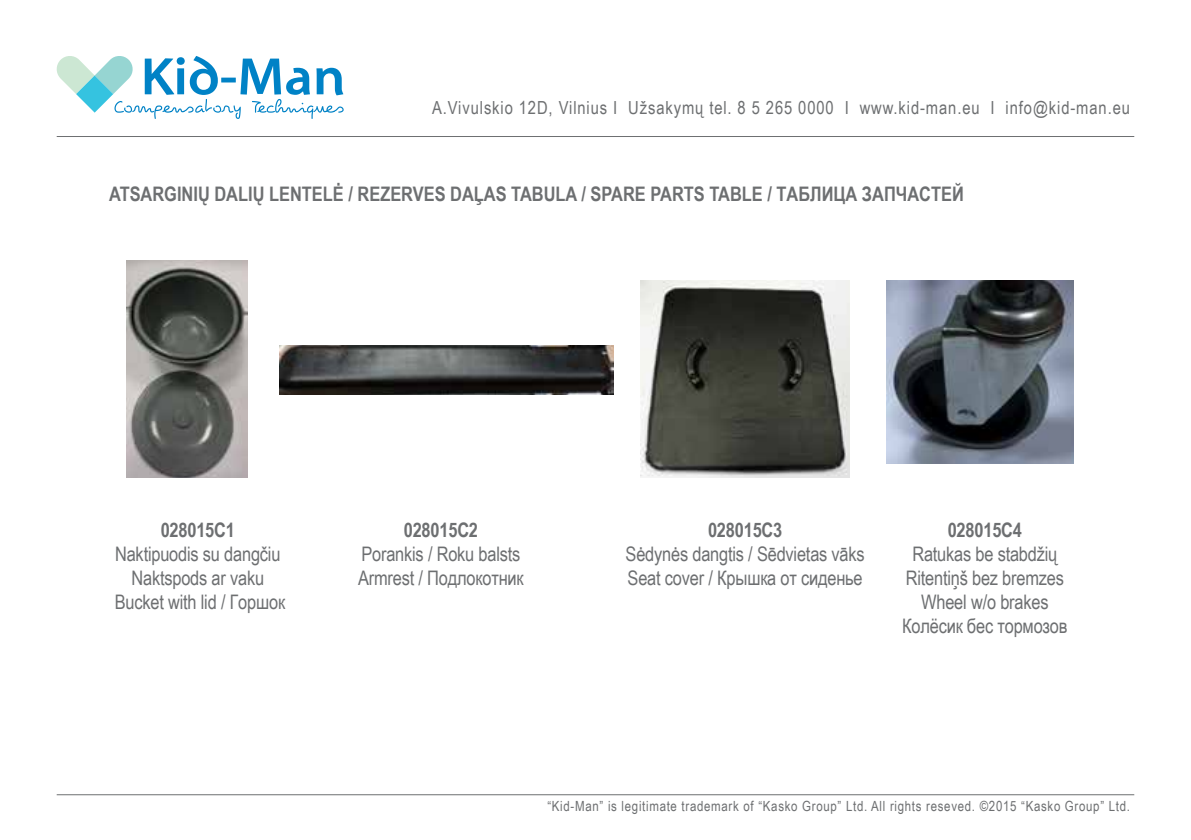
<style>
.page{position:relative;width:1191px;height:840px;background:#fff}
.page>*{position:absolute;margin:0;border:0;box-sizing:border-box;transform-origin:0 0}
.t1{font:20px/24px "Arial Narrow";letter-spacing:-.01em;color:#6d6f71;text-align:center}
.t2{font:700 20px "Arial Narrow";color:#6d6f71}
.t3{font:18px "Arial Narrow";letter-spacing:.05em;color:#6d6f71}
.t4{font:14px "Arial Narrow";letter-spacing:.05em;color:#6d6f71}
</style>
<div class="page">
<svg style="left:56px;top:56px;width:288px;height:63px"></svg>
<hr style="left:57px;top:136px;width:1077px;height:1px;background:#6d6f71">
<hr style="left:57px;top:793px;width:1077px;height:1px;background:#6d6f71">
<img style="left:127px;top:260px;width:121px;height:217px">
<img style="left:279px;top:345px;width:334px;height:49px">
<img style="left:640px;top:281px;width:209px;height:196px">
<img style="left:886px;top:281px;width:187px;height:182px">
<p class="t3" style="left:432px;top:95px;width:699px">A.Vivulskio 12D, Vilnius I Užsakymų tel. 8 5 265 0000 I www.kid-man.eu I info@kid-man.eu</p>
<p class="t2" style="left:109px;top:179px;width:856px">ATSARGINIŲ DALIŲ LENTELĖ / REZERVES DAĻAS TABULA / SPARE PARTS TABLE / ТАБЛИЦА ЗАПЧАСТЕЙ</p>
<p class="t2" style="left:161px;top:514px;width:76px">028015C1</p>
<p class="t1" style="left:115px;top:541px;width:172px">Naktipuodis su dangčiu<br>Naktspods ar vaku<br>Bucket with lid / Горшок</p>
<p class="t2" style="left:404px;top:514px;width:76px">028015C2</p>
<p class="t1" style="left:358px;top:541px;width:167px;text-align:left">Porankis / Roku balsts<br>Armrest / Подлокотник</p>
<p class="t2" style="left:708px;top:514px;width:76px">028015C3</p>
<p class="t1" style="left:625px;top:541px;width:241px;text-align:left">Sėdynės dangtis / Sēdvietas vāks<br>Seat cover / Крышка от сиденье</p>
<p class="t2" style="left:947px;top:514px;width:76px">028015C4</p>
<p class="t1" style="left:902px;top:541px;width:167px">Ratukas be stabdžių<br>Ritentiņš bez bremzes<br>Wheel w/o brakes<br>Колёсик бес тормозов</p>
<p class="t4" style="left:547px;top:795px;width:584px">“Kid-Man” is legitimate trademark of “Kasko Group” Ltd. All rights reseved. ©2015 “Kasko Group” Ltd.</p>
</div>
